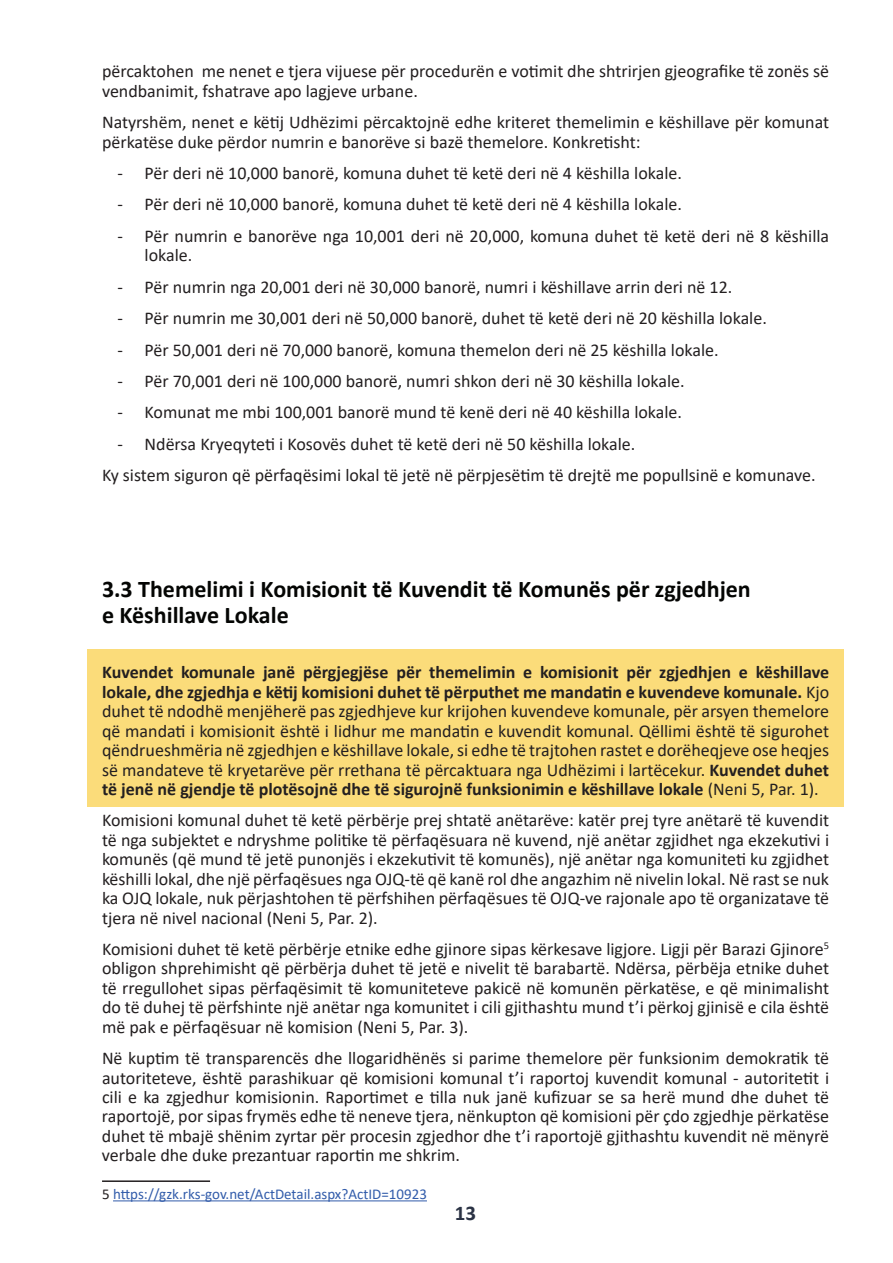
<style>
.page{position:relative;width:893px;height:1263px;background:#fff}
.page>*{position:absolute;margin:0;border:0;box-sizing:border-box;transform-origin:0 0}
.t1{font:700 24px/26px "Calibri";color:#040503}
.t2{font:700 21px "Calibri";color:#2a3244}
.t3{font:18px/19.4px "Calibri";color:#231f20}
.t4{font:15px "Calibri";color:#325caa}
.s1{font-weight:700}
.s2{color:#231f20}
</style>
<div class="page">
<div style="left:87px;top:649px;width:757px;height:158px;background:#fbdc7a"></div>
<hr style="left:102px;top:1180px;width:108px;height:2px;background:#231f20">
<hr style="left:113px;top:1200px;width:314px;height:1px;background:#325caa">
<p class="t3" style="left:102px;top:61px;width:729px">përcaktohen me nenet e tjera vijuese për procedurën e votimit dhe shtrirjen gjeografike të zonës së vendbanimit, fshatrave apo lagjeve urbane.</p>
<p class="t3" style="left:102px;top:112px;width:729px">Natyrshëm, nenet e këtij Udhëzimi përcaktojnë edhe kriteret themelimin e këshillave për komunat përkatëse duke përdor numrin e banorëve si bazë themelore. Konkretisht:</p>
<p class="t3" style="left:118px;top:163px;width:566px">- Për deri në 10,000 banorë, komuna duhet të ketë deri në 4 këshilla lokale.</p>
<p class="t3" style="left:118px;top:194px;width:566px">- Për deri në 10,000 banorë, komuna duhet të ketë deri në 4 këshilla lokale.</p>
<p class="t3" style="left:145px;top:226px;width:686px;text-indent:-27px">- Për numrin e banorëve nga 10,001 deri në 20,000, komuna duhet të ketë deri në 8 këshilla lokale.</p>
<p class="t3" style="left:118px;top:277px;width:616px">- Për numrin nga 20,001 deri në 30,000 banorë, numri i këshillave arrin deri në 12.</p>
<p class="t3" style="left:118px;top:308px;width:651px">- Për numrin me 30,001 deri në 50,000 banorë, duhet të ketë deri në 20 këshilla lokale.</p>
<p class="t3" style="left:118px;top:339px;width:603px">- Për 50,001 deri në 70,000 banorë, komuna themelon deri në 25 këshilla lokale.</p>
<p class="t3" style="left:118px;top:371px;width:569px">- Për 70,001 deri në 100,000 banorë, numri shkon deri në 30 këshilla lokale.</p>
<p class="t3" style="left:118px;top:402px;width:566px">- Komunat me mbi 100,001 banorë mund të kenë deri në 40 këshilla lokale.</p>
<p class="t3" style="left:102px;top:428px;width:715px;line-height:31.5px;text-indent:16px">- Ndërsa Kryeqyteti i Kosovës duhet të ketë deri në 50 këshilla lokale.<br>Ky sistem siguron që përfaqësimi lokal të jetë në përpjesëtim të drejtë me popullsinë e komunave.</p>
<h1 class="t1" style="left:102px;top:576px;width:650px">3.3 Themelimi i Komisionit të Kuvendit të Komunës për zgjedhjen e Këshillave Lokale</h1>
<p class="t3" style="left:102px;top:662px;width:729px;text-align:justify"><span class="s1">Kuvendet komunale janë përgjegjëse për themelimin e komisionit për zgjedhjen e këshillave lokale, dhe zgjedhja e këtij komisioni duhet të përputhet me mandatin e kuvendeve komunale.</span> Kjo duhet të ndodhë menjëherë pas zgjedhjeve kur krijohen kuvendeve komunale, për arsyen themelore që mandati i komisionit është i lidhur me mandatin e kuvendit komunal. Qëllimi është të sigurohet qëndrueshmëria në zgjedhjen e këshillave lokale, si edhe të trajtohen rastet e dorëheqjeve ose heqjes së mandateve të kryetarëve për rrethana të përcaktuara nga Udhëzimi i lartëcekur. <span class="s1">Kuvendet duhet të jenë në gjendje të plotësojnë dhe të sigurojnë funksionimin e këshillave lokale</span> (Neni 5, Par. 1).</p>
<p class="t3" style="left:102px;top:810px;width:729px;text-align:justify">Komisioni komunal duhet të ketë përbërje prej shtatë anëtarëve: katër prej tyre anëtarë të kuvendit të nga subjektet e ndryshme politike të përfaqësuara në kuvend, një anëtar zgjidhet nga ekzekutivi i komunës (që mund të jetë punonjës i ekzekutivit të komunës), një anëtar nga komuniteti ku zgjidhet këshilli lokal, dhe një përfaqësues nga OJQ-të që kanë rol dhe angazhim në nivelin lokal. Në rast se nuk ka OJQ lokale, nuk përjashtohen të përfshihen përfaqësues të OJQ-ve rajonale apo të organizatave të tjera në nivel nacional (Neni 5, Par. 2).</p>
<p class="t3" style="left:102px;top:939px;width:729px;text-align:justify">Komisioni duhet të ketë përbërje etnike edhe gjinore sipas kërkesave ligjore. Ligji për Barazi Gjinore<sup>5 </sup>obligon shprehimisht që përbërja duhet të jetë e nivelit të barabartë. Ndërsa, përbëja etnike duhet të rregullohet sipas përfaqësimit të komuniteteve pakicë në komunën përkatëse, e që minimalisht do të duhej të përfshinte një anëtar nga komunitet i cili gjithashtu mund t’i përkoj gjinisë e cila është më pak e përfaqësuar në komision (Neni 5, Par. 3).</p>
<p class="t3" style="left:102px;top:1048px;width:729px;text-align:justify">Në kuptim të transparencës dhe llogaridhënës si parime themelore për funksionim demokratik të autoriteteve, është parashikuar që komisioni komunal t’i raportoj kuvendit komunal - autoritetit i cili e ka zgjedhur komisionin. Raportimet e tilla nuk janë kufizuar se sa herë mund dhe duhet të raportojë, por sipas frymës edhe të neneve tjera, nënkupton që komisioni për çdo zgjedhje përkatëse duhet të mbajë shënim zyrtar për procesin zgjedhor dhe t’i raportojë gjithashtu kuvendit në mënyrë verbale dhe duke prezantuar raportin me shkrim.</p>
<p class="t4" style="left:102px;top:1184px;width:326px"><span class="s2">5</span> https://gzk.rks-gov.net/ActDetail.aspx?ActID=10923</p>
<p class="t2" style="left:455px;top:1198px;width:23px">13</p>
</div>
